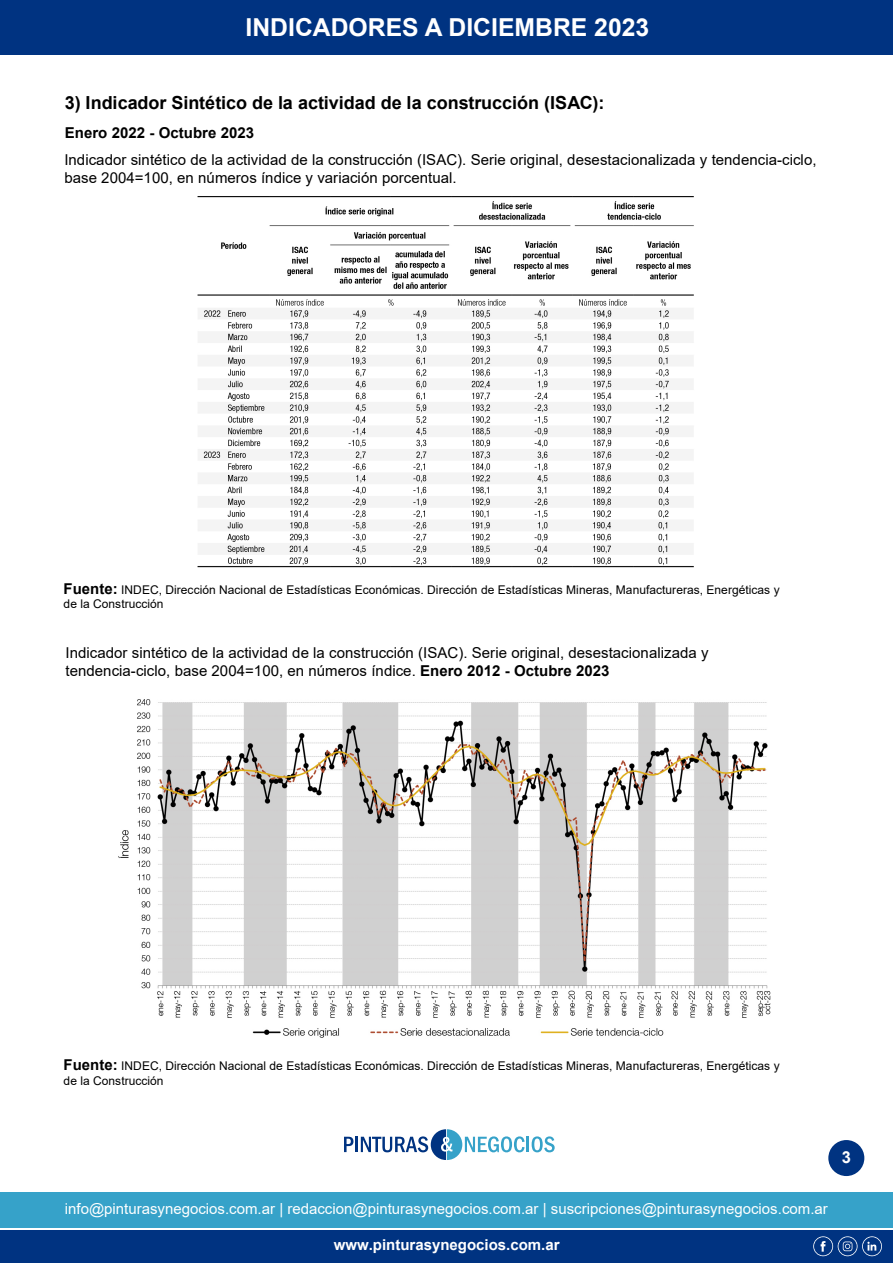
<style>
.page{position:relative;width:893px;height:1263px;background:#fff}
.page>*{position:absolute;margin:0;border:0;box-sizing:border-box;transform-origin:0 0}
.t1{font:700 24.75px "Arial";color:#fff}
.t2{font:700 18px "Arial";color:#000}
.t3{font:700 16.5px "Arial";color:#fff}
.t4{font:15px/18px "Arial";letter-spacing:.005em;color:#000}
.t5{font:15px "Arial";color:#fff}
.t6{font:700 15px "Arial";color:#fff}
.t7{font:700 15px "Arial";letter-spacing:.005em;color:#000}
.t8{font:12px/14.4px "Arial";letter-spacing:.005em;color:#000}
.s1{font-weight:700;font-size:15px}
.s2{font-weight:700}
</style>
<div class="page">
<div style="left:0;top:0;width:893px;height:55px;background:#003381"></div>
<div style="left:0;top:1192px;width:893px;height:35px;background:#36a2c9"></div>
<div style="left:828px;top:1140px;width:36px;height:36px;background:#003381;border-radius:50%"></div>
<svg style="left:344px;top:1137px;width:9px;height:15px"></svg>
<hr style="left:355px;top:1137px;width:3px;height:15px;background:#003381">
<svg style="left:361px;top:1129px;width:194px;height:31px"></svg>
<div style="left:0;top:1230px;width:893px;height:33px;background:#003381"></div>
<svg style="left:813px;top:1236px;width:69px;height:20px"></svg>
<img style="left:197px;top:196px;width:497px;height:372px">
<img style="left:118px;top:699px;width:653px;height:339px">
<h1 class="t1" style="left:246px;top:10px;width:405px">INDICADORES A DICIEMBRE 2023</h1>
<p class="t2" style="left:65px;top:90px;width:541px">3) Indicador Sintético de la actividad de la construcción (ISAC):</p>
<p class="t7" style="left:65px;top:122px;width:191px">Enero 2022 - Octubre 2023</p>
<p class="t4" style="left:64px;top:151px;width:754px">Indicador sintético de la actividad de la construcción (ISAC). Serie original, desestacionalizada y tendencia-ciclo, base 2004=100, en números índice y variación porcentual.</p>
<p class="t8" style="left:64px;top:582px;width:718px"><span class="s1">Fuente:</span> INDEC, Dirección Nacional de Estadísticas Económicas. Dirección de Estadísticas Mineras, Manufactureras, Energéticas y de la Construcción</p>
<p class="t4" style="left:66px;top:643px;width:645px">Indicador sintético de la actividad de la construcción (ISAC). Serie original, desestacionalizada y tendencia-ciclo, base 2004=100, en números índice. <span class="s2">Enero 2012 - Octubre 2023</span></p>
<p class="t8" style="left:64px;top:1059px;width:718px"><span class="s1">Fuente:</span> INDEC, Dirección Nacional de Estadísticas Económicas. Dirección de Estadísticas Mineras, Manufactureras, Energéticas y de la Construcción</p>
<p class="t3" style="left:842px;top:1146px;width:11px">3</p>
<p class="t5" style="left:65px;top:1199px;width:764px">info@pinturasynegocios.com.ar | redaccion@pinturasynegocios.com.ar | suscripciones@pinturasynegocios.com.ar</p>
<p class="t6" style="left:334px;top:1234px;width:227px">www.pinturasynegocios.com.ar</p>
</div>
